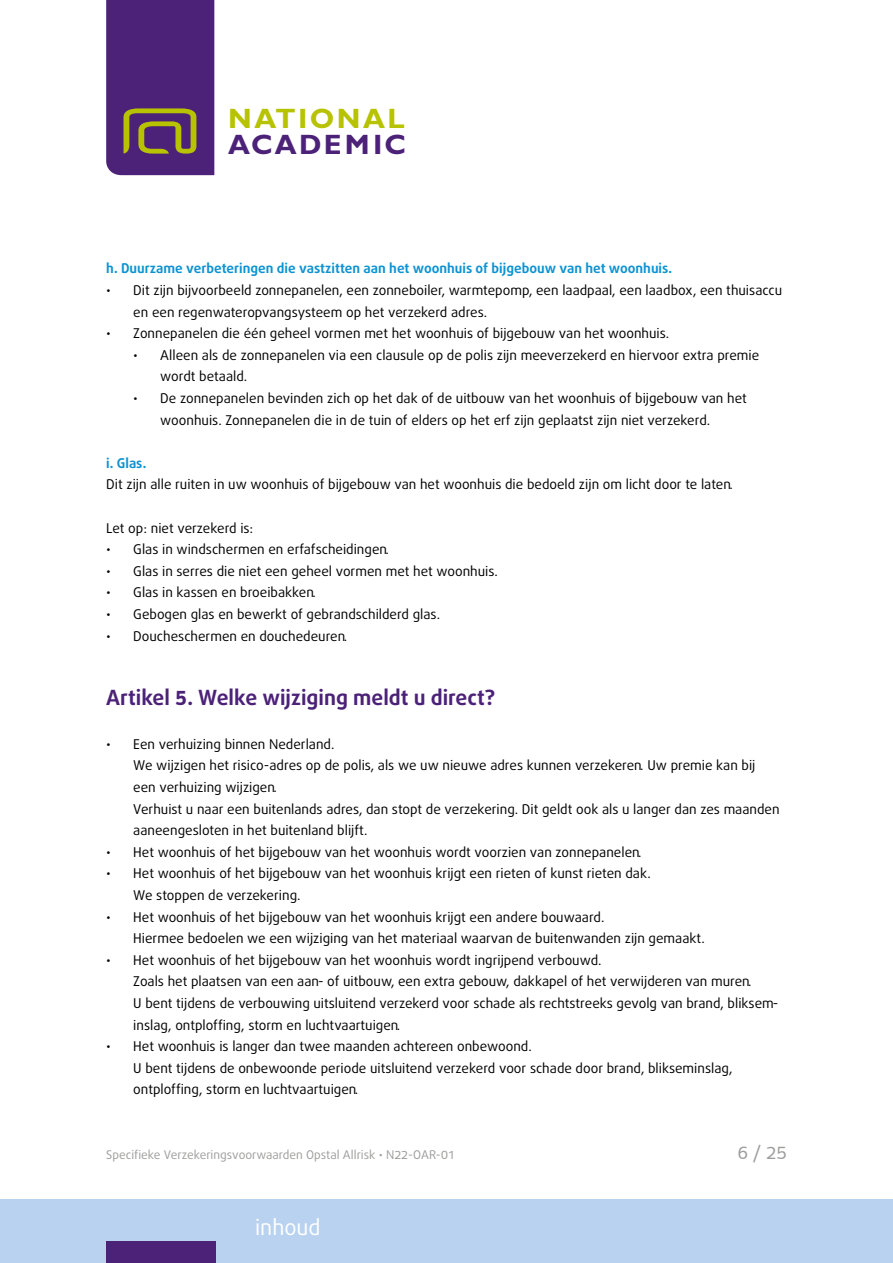
<style>
.page{position:relative;width:893px;height:1263px;background:#fff}
.page>*{position:absolute;margin:0;border:0;box-sizing:border-box;transform-origin:0 0}
.t1{font:700 28.05px "Gill Sans";letter-spacing:.085em;color:#b7c200}
.t2{font:700 28.05px "Gill Sans";letter-spacing:.075em;color:#4c2178}
.t3{font:21.6px "Bagus";color:#fff}
.t4{font:700 21px "Bagus";color:#4c2178}
.t5{font:18px "Bagus";color:#9d9d9c}
.t6{font:13.5px/21.6px "Bagus";color:#000}
.t7{font:700 13.5px "Bagus";color:#0d93d2}
.t8{font:12px "Bagus";color:#9d9d9c}
</style>
<div class="page">
<div style="left:0;top:1199px;width:893px;height:64px;background:#b9d2ef"></div>
<div style="left:106px;top:1242px;width:110px;height:21px;background:#4c2178"></div>
<svg style="left:106px;top:0;width:108px;height:175px;background:#542e71"></svg>
<h1 class="t1" style="left:228px;top:102px;width:178px">NATIONAL</h1>
<h1 class="t2" style="left:228px;top:128px;width:179px">ACADEMIC</h1>
<p class="t7" style="left:106px;top:260px;width:567px">h. Duurzame verbeteringen die vastzitten aan het woonhuis of bijgebouw van het woonhuis.</p>
<p class="t6" style="left:133px;top:280px;width:650px;text-indent:-27px">• Dit zijn bijvoorbeeld zonnepanelen, een zonneboiler, warmtepomp, een laadpaal, een laadbox, een thuisaccu en een regenwateropvangsysteem op het verzekerd adres.</p>
<p class="t6" style="left:106px;top:323px;width:565px">• Zonnepanelen die één geheel vormen met het woonhuis of bijgebouw van het woonhuis.</p>
<p class="t6" style="left:160px;top:344px;width:600px;text-indent:-27px">• Alleen als de zonnepanelen via een clausule op de polis zijn meeverzekerd en hiervoor extra premie wordt betaald.</p>
<p class="t6" style="left:160px;top:388px;width:588px;text-indent:-27px">• De zonnepanelen bevinden zich op het dak of de uitbouw van het woonhuis of bijgebouw van het woonhuis. Zonnepanelen die in de tuin of elders op het erf zijn geplaatst zijn niet verzekerd.</p>
<p class="t7" style="left:106px;top:454px;width:42px">i. Glas.</p>
<p class="t6" style="left:106px;top:474px;width:628px">Dit zijn alle ruiten in uw woonhuis of bijgebouw van het woonhuis die bedoeld zijn om licht door te laten.</p>
<p class="t6" style="left:106px;top:517px;width:149px">Let op: niet verzekerd is:</p>
<p class="t6" style="left:106px;top:539px;width:284px">• Glas in windschermen en erfafscheidingen.</p>
<p class="t6" style="left:106px;top:560px;width:393px">• Glas in serres die niet een geheel vormen met het woonhuis.</p>
<p class="t6" style="left:106px;top:582px;width:211px">• Glas in kassen en broeibakken.</p>
<p class="t6" style="left:106px;top:604px;width:335px">• Gebogen glas en bewerkt of gebrandschilderd glas.</p>
<p class="t6" style="left:106px;top:625px;width:242px">• Doucheschermen en douchedeuren.</p>
<h3 class="t4" style="left:106px;top:684px;width:391px">Artikel 5. Welke wijziging meldt u direct?</h3>
<p class="t6" style="left:133px;top:733px;width:648px;text-indent:-27px">• Een verhuizing binnen Nederland.<br>We wijzigen het risico-adres op de polis, als we uw nieuwe adres kunnen verzekeren. Uw premie kan bij een verhuizing wijzigen.<br>Verhuist u naar een buitenlands adres, dan stopt de verzekering. Dit geldt ook als u langer dan zes maanden aaneengesloten in het buitenland blijft.</p>
<p class="t6" style="left:106px;top:841px;width:537px">• Het woonhuis of het bijgebouw van het woonhuis wordt voorzien van zonnepanelen.</p>
<p class="t6" style="left:133px;top:863px;width:519px;text-indent:-27px">• Het woonhuis of het bijgebouw van het woonhuis krijgt een rieten of kunst rieten dak.<br>We stoppen de verzekering.</p>
<p class="t6" style="left:133px;top:906px;width:573px;text-indent:-27px">• Het woonhuis of het bijgebouw van het woonhuis krijgt een andere bouwaard.<br>Hiermee bedoelen we een wijziging van het materiaal waarvan de buitenwanden zijn gemaakt.</p>
<p class="t6" style="left:133px;top:949px;width:647px;text-indent:-27px">• Het woonhuis of het bijgebouw van het woonhuis wordt ingrijpend verbouwd.<br>Zoals het plaatsen van een aan- of uitbouw, een extra gebouw, dakkapel of het verwijderen van muren.<br>U bent tijdens de verbouwing uitsluitend verzekerd voor schade als rechtstreeks gevolg van brand, bliksem&shy;inslag, ontploffing, storm en luchtvaartuigen.</p>
<p class="t6" style="left:133px;top:1036px;width:601px;text-indent:-27px">• Het woonhuis is langer dan twee maanden achtereen onbewoond.<br>U bent tijdens de onbewoonde periode uitsluitend verzekerd voor schade door brand, blikseminslag, ontploffing, storm en luchtvaartuigen.</p>
<p class="t8" style="left:106px;top:1147px;width:350px">Specifieke Verzekeringsvoorwaarden Opstal Allrisk • N22-OAR-01</p>
<h3 class="t5" style="left:738px;top:1141px;width:50px">6 / 25</h3>
<h2 class="t3" style="left:255px;top:1212px;width:67px">inhoud</h2>
</div>
